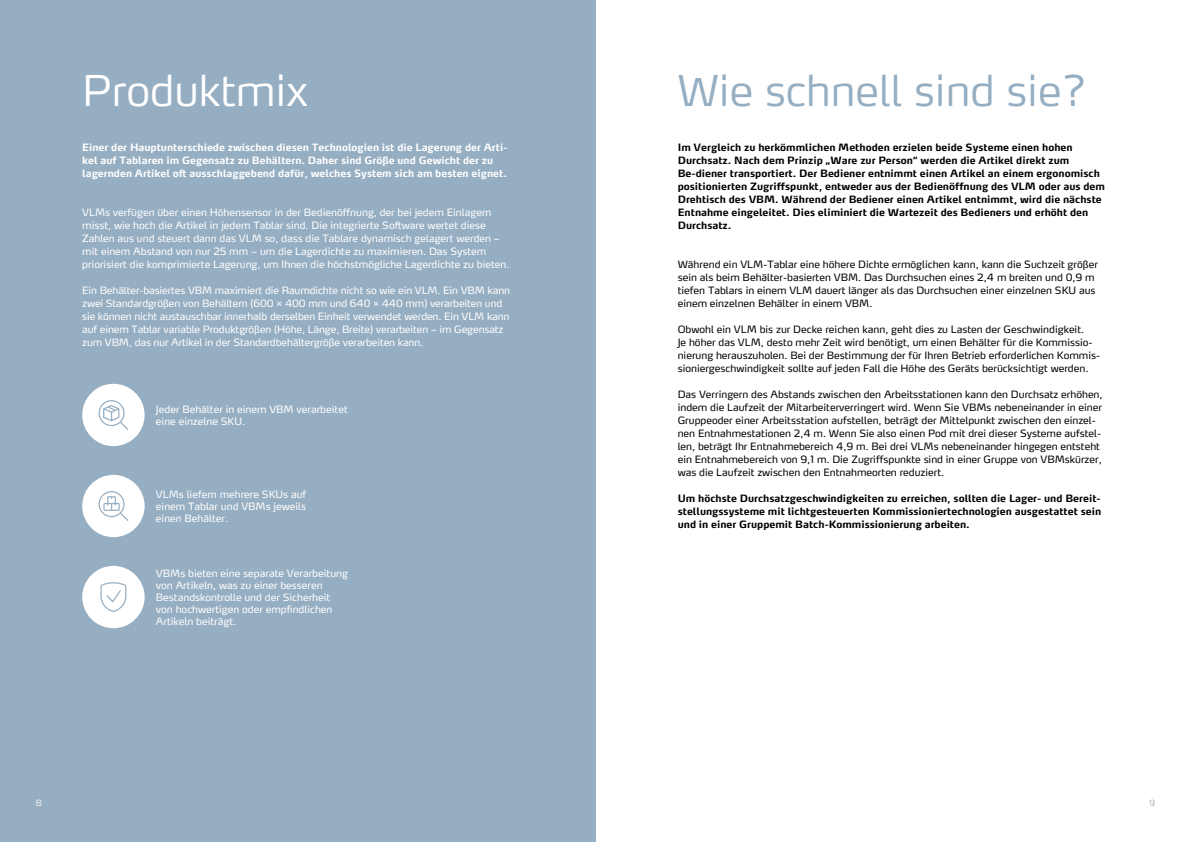
<style>
.page{position:relative;width:1191px;height:842px;background:#fff}
.page>*{position:absolute;margin:0;border:0;box-sizing:border-box;transform-origin:0 0}
.t1{font:300 42px "Max Pro";color:#96aec2}
.t2{font:300 42px "Max Pro";color:#fff}
.t3{font:10px/13px "Max Pro";color:#000}
.t4{font:10px/13px "Max Pro";color:#fff}
.t5{font:700 10px/13px "Max Pro";color:#000}
.t6{font:700 10px/13px "Max Pro";color:#fff}
.t7{font:300 8.5px "Max Pro";color:#fff}
.t8{font:300 8.5px "Max Pro";color:#a8aca9}
</style>
<div class="page">
<div style="left:0;top:0;width:595px;height:842px;background:#96aec2"></div>
<svg style="left:82px;top:384px;width:63px;height:62px"></svg>
<svg style="left:82px;top:475px;width:63px;height:62px"></svg>
<svg style="left:82px;top:566px;width:63px;height:62px"></svg>
<h1 class="t2" style="left:82px;top:55px;width:227px">Produktmix</h1>
<p class="t6" style="left:82px;top:140px;width:427px">Einer der Hauptunterschiede zwischen diesen Technologien ist die Lagerung der Arti&shy;kel auf Tablaren im Gegensatz zu Behältern. Daher sind Größe und Gewicht der zu lagernden Artikel oft ausschlaggebend dafür, welches System sich am besten eignet.</p>
<p class="t4" style="left:82px;top:205px;width:429px">VLMs verfügen über einen Höhensensor in der Bedienöffnung, der bei jedem Einlagern misst, wie hoch die Artikel in jedem Tablar sind. Die integrierte Software wertet diese Zahlen aus und steuert dann das VLM so, dass die Tablare dynamisch gelagert werden – mit einem Abstand von nur 25 mm – um die Lagerdichte zu maximieren. Das System priorisiert die komprimierte Lagerung, um Ihnen die höchstmögliche Lagerdichte zu bieten.</p>
<p class="t4" style="left:82px;top:283px;width:429px">Ein Behälter-basiertes VBM maximiert die Raumdichte nicht so wie ein VLM. Ein VBM kann zwei Standardgrößen von Behältern (600 × 400 mm und 640 × 440 mm) verarbeiten und sie können nicht austauschbar innerhalb derselben Einheit verwendet werden. Ein VLM kann auf einem Tablar variable Produktgrößen (Höhe, Länge, Breite) verarbeiten – im Gegensatz zum VBM, das nur Artikel in der Standardbehältergröße verarbeiten kann.</p>
<p class="t4" style="left:156px;top:402px;width:193px;line-height:12px">Jeder Behälter in einem VBM verarbeitet eine einzelne SKU.</p>
<p class="t4" style="left:156px;top:487px;width:152px;line-height:12px;text-align:justify">VLMs liefern mehrere SKUs auf einem Tablar und VBMs jeweils einen Behälter.</p>
<p class="t4" style="left:156px;top:566px;width:193px;line-height:12px">VBMs bieten eine separate Verarbeitung von Artikeln, was zu einer besseren Bestandskontrolle und der Sicherheit von hochwertigen oder empfindlichen Artikeln beiträgt.</p>
<h1 class="t1" style="left:677px;top:55px;width:410px">Wie schnell sind sie?</h1>
<p class="t5" style="left:677px;top:140px;width:429px">Im Vergleich zu herkömmlichen Methoden erzielen beide Systeme einen hohen Durchsatz. Nach dem Prinzip „Ware zur Person“ werden die Artikel direkt zum Be-diener transportiert. Der Bediener entnimmt einen Artikel an einem ergonomisch positionierten Zugriffspunkt, entweder aus der Bedienöffnung des VLM oder aus dem Drehtisch des VBM. Während der Bediener einen Artikel entnimmt, wird die nächste Entnahme eingeleitet. Dies eliminiert die Wartezeit des Bedieners und erhöht den Durchsatz.</p>
<p class="t3" style="left:677px;top:257px;width:422px">Während ein VLM-Tablar eine höhere Dichte ermöglichen kann, kann die Suchzeit größer sein als beim Behälter-basierten VBM. Das Durchsuchen eines 2,4 m breiten und 0,9 m tiefen Tablars in einem VLM dauert länger als das Durchsuchen einer einzelnen SKU aus einem einzelnen Behälter in einem VBM.</p>
<p class="t3" style="left:677px;top:322px;width:424px">Obwohl ein VLM bis zur Decke reichen kann, geht dies zu Lasten der Geschwindigkeit.<br>Je höher das VLM, desto mehr Zeit wird benötigt, um einen Behälter für die Kommissio&shy;nierung herauszuholen. Bei der Bestimmung der für Ihren Betrieb erforderlichen Kommis&shy;sioniergeschwindigkeit sollte auf jeden Fall die Höhe des Geräts berücksichtigt werden.</p>
<p class="t3" style="left:677px;top:387px;width:426px">Das Verringern des Abstands zwischen den Arbeitsstationen kann den Durchsatz erhöhen, indem die Laufzeit der Mitarbeiterverringert wird. Wenn Sie VBMs nebeneinander in einer Gruppeoder einer Arbeitsstation aufstellen, beträgt der Mittelpunkt zwischen den einzel&shy;nen Entnahmestationen 2,4 m. Wenn Sie also einen Pod mit drei dieser Systeme aufstel&shy;len, beträgt Ihr Entnahmebereich 4,9 m. Bei drei VLMs nebeneinander hingegen entsteht ein Entnahmebereich von 9,1 m. Die Zugriffspunkte sind in einer Gruppe von VBMskürzer, was die Laufzeit zwischen den Entnahmeorten reduziert.</p>
<p class="t5" style="left:677px;top:491px;width:425px;text-align:justify">Um höchste Durchsatzgeschwindigkeiten zu erreichen, sollten die Lager- und Bereit&shy;stellungssysteme mit lichtgesteuerten Kommissioniertechnologien ausgestattet sein und in einer Gruppemit Batch-Kommissionierung arbeiten.</p>
<p class="t7" style="left:36px;top:796px;width:7px">8</p>
<p class="t8" style="left:1149px;top:796px;width:7px">9</p>
</div>
